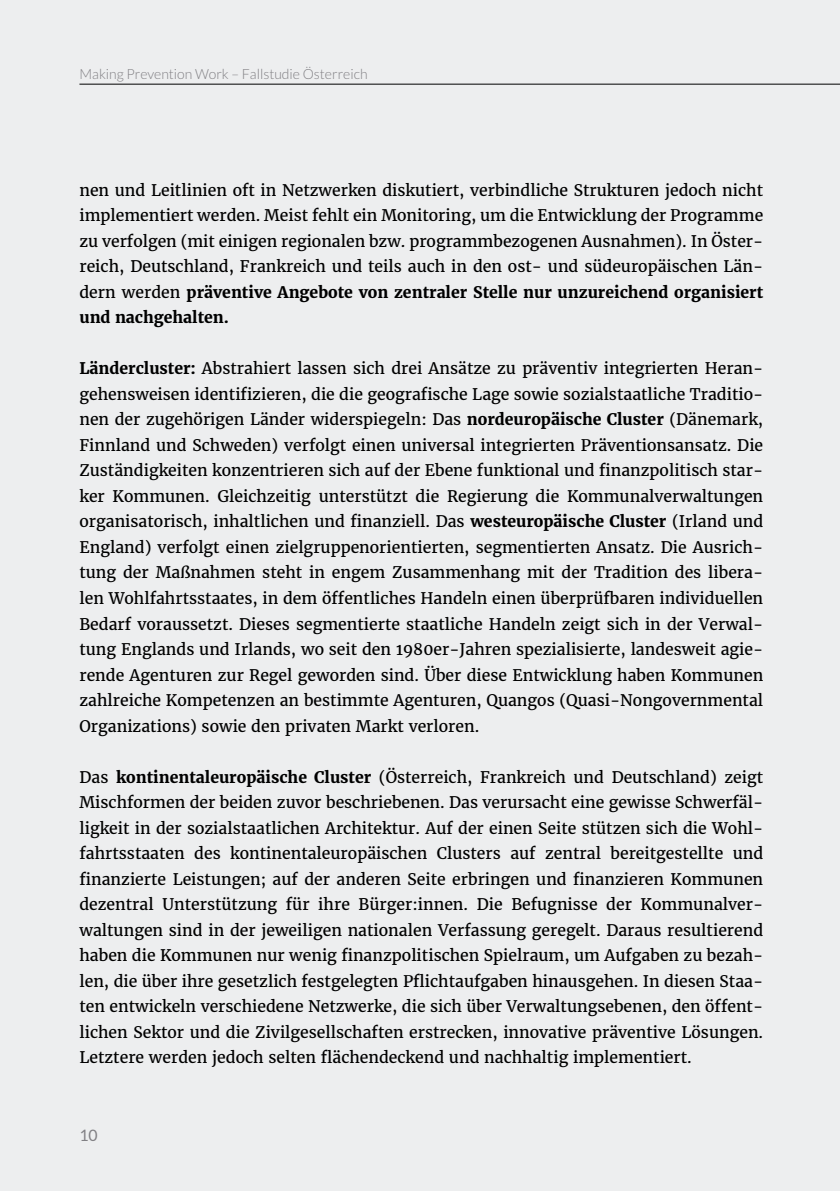
<style>
.page{position:relative;width:840px;height:1191px;background:#fff}
.page>*{position:absolute;margin:0;border:0;box-sizing:border-box;transform-origin:0 0}
.t1{font:15.8px/25.6px "Merriweather";color:#000;text-align:justify}
.t2{font:15.8px "Lato";color:#818084}
.t3{font:300 14px "Lato";color:#818084}
.s1{font-weight:700}
</style>
<div class="page">
<div style="left:0;top:0;width:839px;height:1191px;background:#edeeef"></div>
<hr style="left:79px;top:84px;width:760px;height:1px;background:#000">
<p class="t3" style="left:79px;top:67px;width:289px">Making Prevention Work – Fallstudie Österreich</p>
<p class="t1" style="left:79px;top:177px;width:685px">nen und Leitlinien oft in Netzwerken diskutiert, verbindliche Strukturen jedoch nicht implementiert werden. Meist fehlt ein Monitoring, um die Entwicklung der Programme zu verfolgen (mit einigen regionalen bzw. programmbezogenen Ausnahmen). In Öster&shy;reich, Deutschland, Frankreich und teils auch in den ost- und südeuropäischen Län&shy;dern werden <span class="s1">präventive Angebote von zentraler Stelle nur unzureichend organisiert und nachgehalten.</span></p>
<p class="t1" style="left:79px;top:355px;width:685px"><span class="s1">Ländercluster:</span> Abstrahiert lassen sich drei Ansätze zu präventiv integrierten Heran&shy;gehensweisen identifizieren, die die geografische Lage sowie sozialstaatliche Traditio&shy;nen der zugehörigen Länder widerspiegeln: Das <span class="s1">nordeuropäische Cluster</span> (Dänemark, Finnland und Schweden) verfolgt einen universal integrierten Präventionsansatz. Die Zuständigkeiten konzentrieren sich auf der Ebene funktional und finanzpolitisch star&shy;ker Kommunen. Gleichzeitig unterstützt die Regierung die Kommunalverwaltungen organisatorisch, inhaltlichen und finanziell. Das <span class="s1">westeuropäische Cluster</span> (Irland und England) verfolgt einen zielgruppenorientierten, segmentierten Ansatz. Die Ausrich&shy;tung der Maßnahmen steht in engem Zusammenhang mit der Tradition des libera&shy;len Wohlfahrtsstaates, in dem öffentliches Handeln einen überprüfbaren individuellen Bedarf voraussetzt. Dieses segmentierte staatliche Handeln zeigt sich in der Verwal&shy;tung Englands und Irlands, wo seit den 1980er-Jahren spezialisierte, landesweit agie&shy;rende Agenturen zur Regel geworden sind. Über diese Entwicklung haben Kommunen zahlreiche Kompetenzen an bestimmte Agenturen, Quangos (Quasi-Nongovernmental Organizations) sowie den privaten Markt verloren.</p>
<p class="t1" style="left:79px;top:764px;width:685px">Das <span class="s1">kontinentaleuropäische Cluster</span> (Österreich, Frankreich und Deutschland) zeigt Mischformen der beiden zuvor beschriebenen. Das verursacht eine gewisse Schwerfäl&shy;ligkeit in der sozialstaatlichen Architektur. Auf der einen Seite stützen sich die Wohl&shy;fahrtsstaaten des kontinentaleuropäischen Clusters auf zentral bereitgestellte und finanzierte Leistungen; auf der anderen Seite erbringen und finanzieren Kommunen dezentral Unterstützung für ihre Bürger:innen. Die Befugnisse der Kommunalver&shy;waltungen sind in der jeweiligen nationalen Verfassung geregelt. Daraus resultierend haben die Kommunen nur wenig finanzpolitischen Spielraum, um Aufgaben zu bezah&shy;len, die über ihre gesetzlich festgelegten Pflichtaufgaben hinausgehen. In diesen Staa&shy;ten entwickeln verschiedene Netzwerke, die sich über Verwaltungsebenen, den öffent&shy;lichen Sektor und die Zivilgesellschaften erstrecken, innovative präventive Lösungen.<br>Letztere werden jedoch selten flächendeckend und nachhaltig implementiert.</p>
<p class="t2" style="left:79px;top:1126px;width:20px">10</p>
</div>
